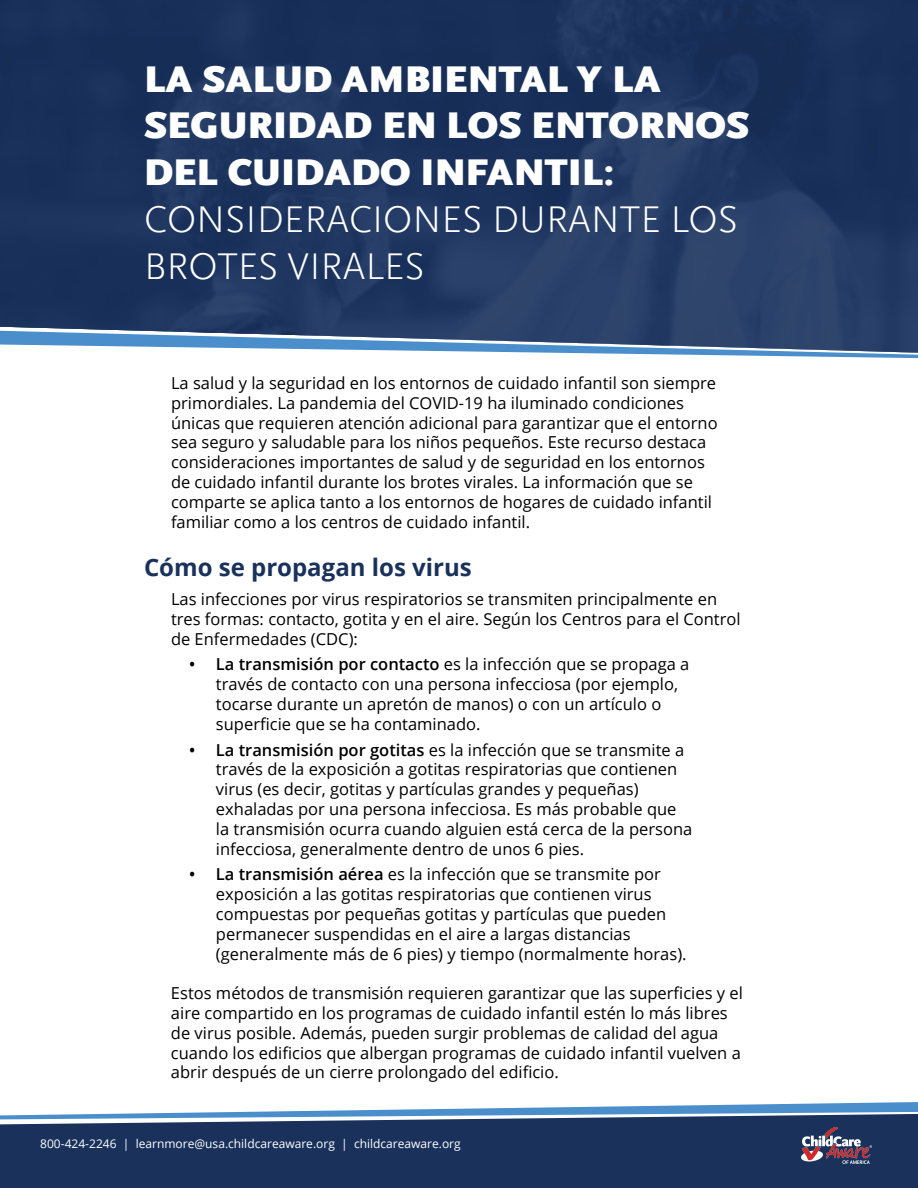
<style>
.page{position:relative;width:918px;height:1188px;background:#fff}
.page>*{position:absolute;margin:0;border:0;box-sizing:border-box;transform-origin:0 0}
.t1{font:900 39px/46.8px "Scala Sans Offc";color:#fff}
.t2{font:300 39px/46.8px "Scala Sans Offc";color:#fff}
.t3{font:700 24px "Open Sans";color:#19315b}
.t4{font:16.5px/19.8px "Open Sans";color:#000}
.t5{font:12px "Open Sans";color:#fff}
.s1{font-weight:600}
</style>
<div class="page">
<svg style="left:309px;top:1102px;width:609px;height:9px"></svg>
<svg style="left:0;top:1112px;width:918px;height:76px;background:#274068"></svg>
<svg style="left:0;top:0;width:918px;height:354px;background:#223a64"></svg>
<img style="left:802px;top:1128px;width:70px;height:35px">
<h1 class="t1" style="left:144px;top:56px;width:607px">LA SALUD AMBIENTAL Y LA<br>SEGURIDAD EN LOS ENTORNOS<br>DEL CUIDADO INFANTIL:</h1>
<h1 class="t2" style="left:144px;top:197px;width:596px">CONSIDERACIONES DURANTE LOS<br>BROTES VIRALES</h1>
<p class="t4" style="left:171px;top:373px;width:548px">La salud y la seguridad en los entornos de cuidado infantil son siempre primordiales. La pandemia del COVID-19 ha iluminado condiciones únicas que requieren atención adicional para garantizar que el entorno sea seguro y saludable para los niños pequeños. Este recurso destaca consideraciones importantes de salud y de seguridad en los entornos de cuidado infantil durante los brotes virales. La información que se comparte se aplica tanto a los entornos de hogares de cuidado infantil familiar como a los centros de cuidado infantil.</p>
<h2 class="t3" style="left:144px;top:551px;width:329px">Cómo se propagan los virus</h2>
<p class="t4" style="left:171px;top:589px;width:571px">Las infecciones por virus respiratorios se transmiten principalmente en tres formas: contacto, gotita y en el aire. Según los Centros para el Control de Enfermedades (CDC):</p>
<p class="t4" style="left:216px;top:654px;width:475px;text-indent:-27px"><span class="s1">• La transmisión por contacto</span> es la infección que se propaga a través de contacto con una persona infecciosa (por ejemplo, tocarse durante un apretón de manos) o con un artículo o superficie que se ha contaminado.</p>
<p class="t4" style="left:216px;top:739px;width:478px;text-indent:-27px"><span class="s1">• La transmisión por gotitas</span> es la infección que se transmite a través de la exposición a gotitas respiratorias que contienen virus (es decir, gotitas y partículas grandes y pequeñas) exhaladas por una persona infecciosa. Es más probable que la transmisión ocurra cuando alguien está cerca de la persona infecciosa, generalmente dentro de unos 6 pies.</p>
<p class="t4" style="left:216px;top:864px;width:472px;text-indent:-27px"><span class="s1">• La transmisión aérea</span> es la infección que se transmite por exposición a las gotitas respiratorias que contienen virus compuestas por pequeñas gotitas y partículas que pueden permanecer suspendidas en el aire a largas distancias (generalmente más de 6 pies) y tiempo (normalmente horas).</p>
<p class="t4" style="left:171px;top:983px;width:573px">Estos métodos de transmisión requieren garantizar que las superficies y el aire compartido en los programas de cuidado infantil estén lo más libres de virus posible. Además, pueden surgir problemas de calidad del agua cuando los edificios que albergan programas de cuidado infantil vuelven a abrir después de un cierre prolongado del edificio.</p>
<p class="t5" style="left:40px;top:1135px;width:422px">800-424-2246 | learnmore@usa.childcareaware.org | childcareaware.org</p>
</div>
